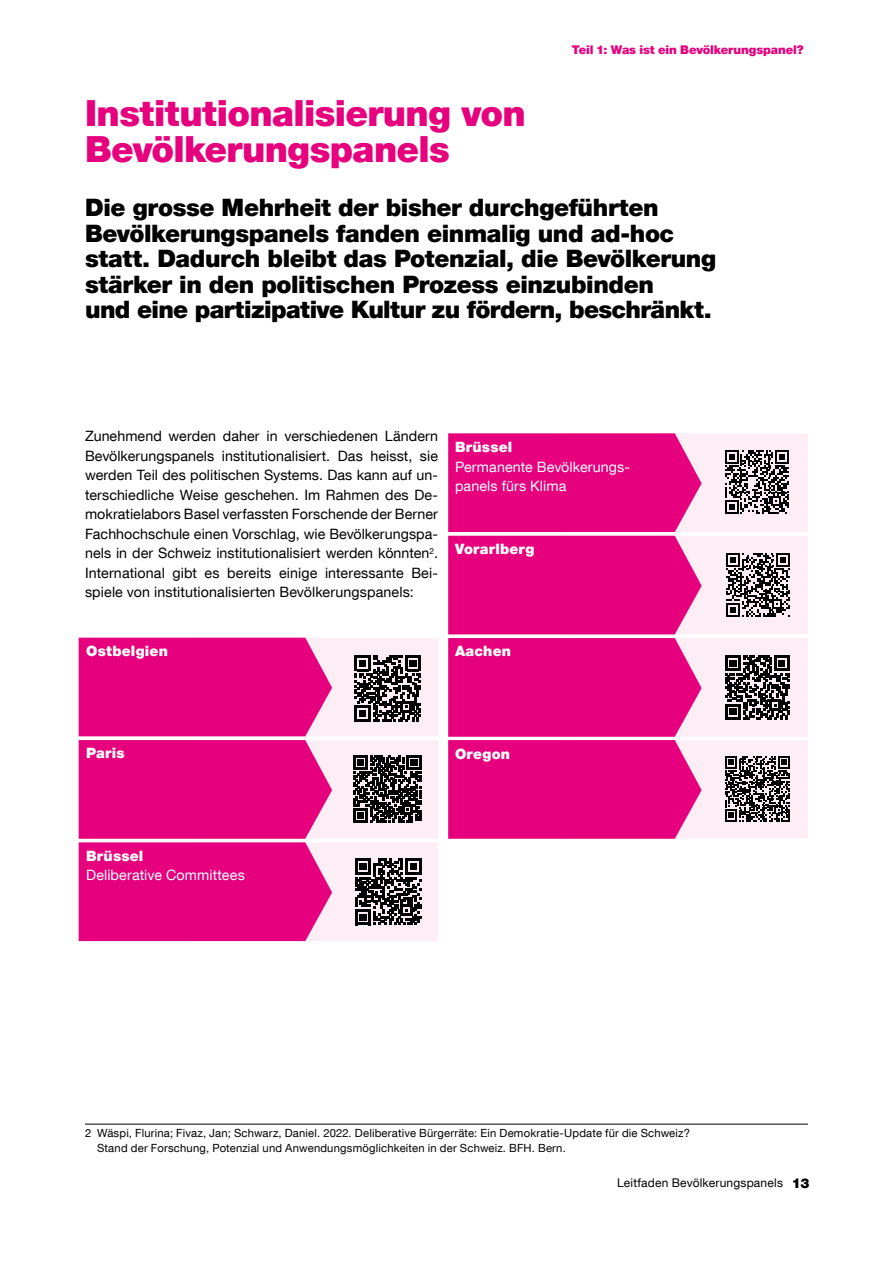
<style>
.page{position:relative;width:893px;height:1263px;background:#fff}
.page>*{position:absolute;margin:0;border:0;box-sizing:border-box;transform-origin:0 0}
.t1{font:900 36px/36px "Helvetica Neue LT Com";letter-spacing:-.015em;color:#e6007d}
.t2{font:900 24px/25.5px "Helvetica Neue LT Com";letter-spacing:-.015em;color:#000}
.t3{font:14.25px/19.5px "Helvetica Neue LT Com";letter-spacing:.01em;color:#000;text-align:justify}
.t4{font:14.25px/19.5px "Helvetica Neue LT Com";letter-spacing:.01em;color:#fff}
.t5{font:900 14.25px "Helvetica Neue LT Com";letter-spacing:.015em;color:#fff}
.t6{font:900 13.5px "Helvetica Neue LT Com";color:#000}
.t7{font:900 12px "Helvetica Neue LT Com";letter-spacing:-.01em;color:#e6007d}
.t8{font:12px "Helvetica Neue LT Com";letter-spacing:.015em;color:#000}
.t9{font:11.25px/15px "Helvetica Neue LT Com";letter-spacing:.02em;color:#000}
</style>
<div class="page">
<svg style="left:79px;top:638px;width:359px;height:303px;background:#d83e92"></svg>
<svg style="left:448px;top:433px;width:360px;height:406px;background:#d93d92"></svg>
<hr style="left:85px;top:1124px;width:723px;height:1px;background:#000">
<p class="t7" style="left:572px;top:42px;width:233px">Teil 1: Was ist ein Bevölkerungspanel?</p>
<h1 class="t1" style="left:85px;top:95px;width:442px">Institutionalisierung von<br>Bevölkerungspanels</h1>
<p class="t2" style="left:85px;top:195px;width:633px">Die grosse Mehrheit der bisher durchgeführten Bevölkerungspanels fanden einmalig und ad-hoc statt. Dadurch bleibt das Potenzial, die Bevölkerung stärker in den politischen Prozess einzubinden<br>und eine partizipative Kultur zu fördern, beschränkt.</p>
<p class="t3" style="left:85px;top:426px;width:354px">Zunehmend werden daher in verschiedenen Ländern Bevölkerungspanels institutionalisiert. Das heisst, sie werden Teil des politischen Systems. Das kann auf un&shy;terschiedliche Weise geschehen. Im Rahmen des De&shy;mokratielabors Basel verfassten Forschende der Berner Fachhochschule einen Vorschlag, wie Bevölkerungspa&shy;nels in der Schweiz institutionalisiert werden könnten<sup>2</sup>.<br>International gibt es bereits einige interessante Bei&shy;spiele von institutionalisierten Bevölkerungspanels:</p>
<p class="t5" style="left:455px;top:439px;width:59px">Brüssel</p>
<p class="t4" style="left:455px;top:457px;width:177px">Permanente Bevölkerungs&shy;panels fürs Klima</p>
<p class="t5" style="left:455px;top:540px;width:81px">Vorarlberg</p>
<p class="t5" style="left:86px;top:642px;width:83px">Ostbelgien</p>
<p class="t5" style="left:455px;top:643px;width:58px">Aachen</p>
<p class="t5" style="left:86px;top:745px;width:40px">Paris</p>
<p class="t5" style="left:86px;top:847px;width:59px">Brüssel</p>
<p class="t4" style="left:86px;top:865px;width:160px">Deliberative Committees</p>
<p class="t5" style="left:455px;top:745px;width:57px">Oregon</p>
<p class="t9" style="left:97px;top:1125px;width:594px;text-indent:-12px">2 Wäspi, Flurina; Fivaz, Jan; Schwarz, Daniel. 2022. Deliberative Bürgerräte: Ein Demokratie-Update für die Schweiz?<br>Stand der Forschung, Potenzial und Anwendungsmöglichkeiten in der Schweiz. BFH. Bern.</p>
<p class="t8" style="left:617px;top:1175px;width:167px">Leitfaden Bevölkerungspanels</p>
<p class="t6" style="left:792px;top:1175px;width:19px">13</p>
</div>
